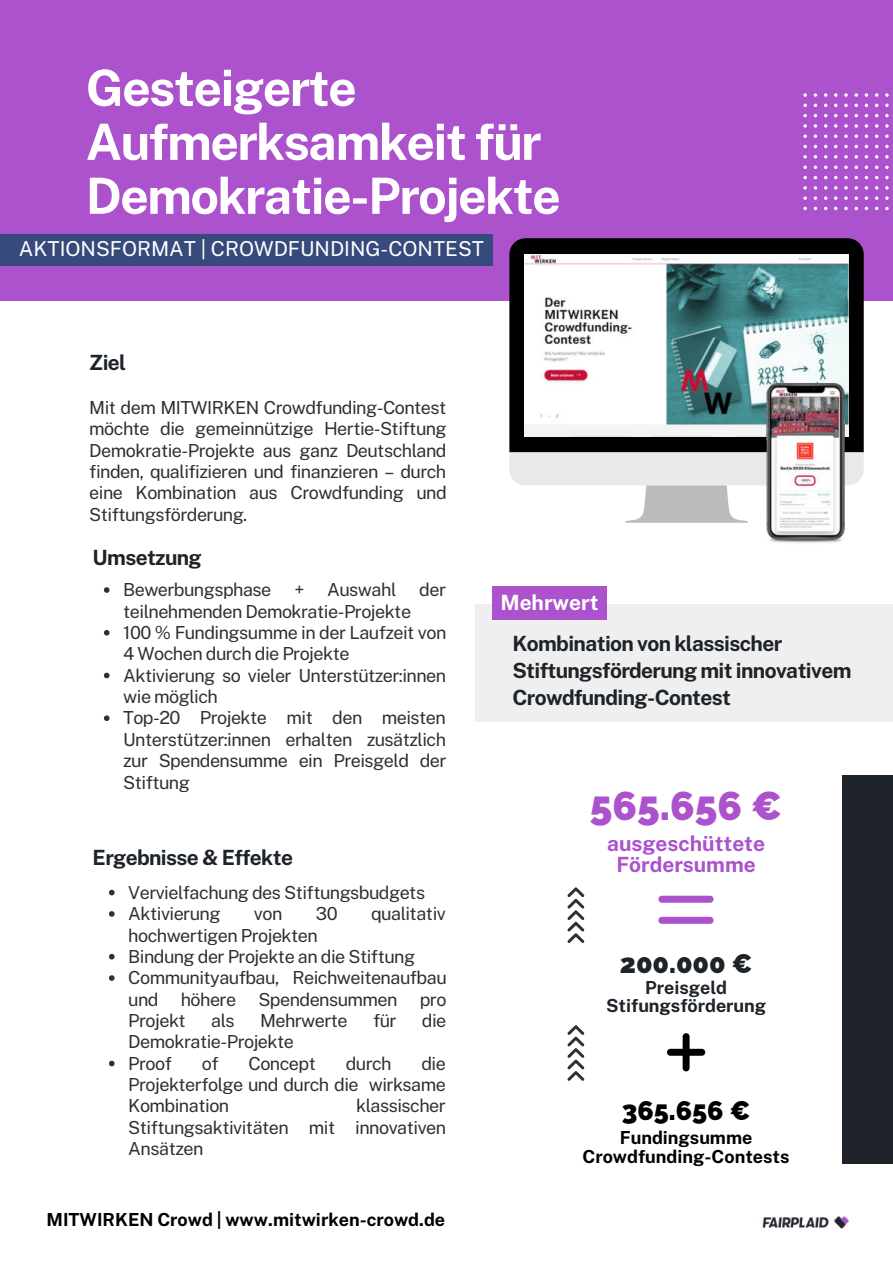
<style>
.page{position:relative;width:893px;height:1264px;background:#fff}
.page>*{position:absolute;margin:0;border:0;box-sizing:border-box;transform-origin:0 0}
.t1{font:700 49.95px/54px "Public Sans";letter-spacing:-.03em;color:#fff}
.t2{font:800 40.5px "Raleway";color:#ab52cc}
.t3{font:800 27px "Raleway";color:#1d2329}
.t4{font:800 27px "Raleway";color:#000}
.t5{font:700 21px/27px "Public Sans";letter-spacing:-.03em;color:#1d2329}
.t6{font:700 21px/20.2px "Public Sans";color:#ab52cc;text-align:center}
.t7{font:700 21px "Public Sans";color:#fff}
.t8{font:20.55px "Public Sans";color:#fff}
.t9{font:18px/21.3px "Public Sans";letter-spacing:-.03em;color:#303030}
.t10{font:700 18px/19px "Public Sans";color:#000;text-align:center}
.t11{font:700 18px/18px "Public Sans";color:#1d2329;text-align:center}
</style>
<div class="page">
<div style="left:0;top:0;width:892px;height:301px;background:#ab52cc"></div>
<div style="left:0;top:234px;width:492px;height:32px;background:#374a7c"></div>
<svg style="left:803px;top:93px;width:86px;height:117px"></svg>
<div style="left:842px;top:775px;width:50px;height:388px;background:#1d2329"></div>
<img style="left:762px;top:1216px;width:87px;height:13px">
<svg style="left:658px;top:895px;width:55px;height:28px"></svg>
<svg style="left:104px;top:587px;width:5px;height:6px"></svg>
<svg style="left:104px;top:630px;width:5px;height:5px"></svg>
<svg style="left:104px;top:672px;width:5px;height:6px"></svg>
<svg style="left:104px;top:715px;width:5px;height:6px"></svg>
<svg style="left:109px;top:889px;width:6px;height:6px"></svg>
<svg style="left:109px;top:911px;width:6px;height:5px"></svg>
<svg style="left:109px;top:953px;width:6px;height:6px"></svg>
<svg style="left:109px;top:975px;width:6px;height:5px"></svg>
<svg style="left:109px;top:1060px;width:6px;height:6px"></svg>
<div style="left:475px;top:604px;width:417px;height:117px;background:#e9e9e9"></div>
<div style="left:492px;top:586px;width:114px;height:33px;background:#ab52cc"></div>
<svg style="left:667px;top:1033px;width:38px;height:38px"></svg>
<svg style="left:567px;top:887px;width:17px;height:56px"></svg>
<svg style="left:567px;top:1025px;width:17px;height:55px"></svg>
<svg style="left:509px;top:238px;width:354px;height:214px;fill:#000"></svg>
<svg style="left:509px;top:452px;width:354px;height:70px"></svg>
<img style="left:524px;top:255px;width:324px;height:182px">
<img style="left:766px;top:384px;width:78px;height:159px">
<h1 class="t1" style="left:86px;top:58px;width:476px">Gesteigerte<br>Aufmerksamkeit für<br>Demokratie-Projekte</h1>
<p class="t8" style="left:19px;top:234px;width:466px">AKTIONSFORMAT | CROWDFUNDING-CONTEST</p>
<p class="t5" style="left:89px;top:347px;width:38px">Ziel</p>
<p class="t9" style="left:89px;top:395px;width:359px;text-align:justify">Mit dem MITWIRKEN Crowdfunding-Contest möchte die gemeinnützige Hertie-Stiftung Demokratie-Projekte aus ganz Deutschland finden, qualifizieren und finanzieren – durch eine Kombination aus Crowdfunding und Stiftungsförderung.</p>
<p class="t5" style="left:93px;top:542px;width:110px">Umsetzung</p>
<p class="t9" style="left:123px;top:578px;width:150px">Bewerbungsphase</p>
<p class="t9" style="left:294px;top:578px;width:11px">+</p>
<p class="t9" style="left:327px;top:578px;width:71px">Auswahl</p>
<p class="t9" style="left:419px;top:578px;width:28px">der</p>
<p class="t9" style="left:123px;top:599px;width:325px">teilnehmenden Demokratie-Projekte<br>100 % Fundingsumme in der Laufzeit von<br>4 Wochen durch die Projekte<br>Aktivierung so vieler Unterstützer:innen wie möglich<br>Top-20 Projekte mit den meisten<br>Unterstützer:innen erhalten zusätzlich zur Spendensumme ein Preisgeld der<br>Stiftung</p>
<p class="t5" style="left:93px;top:842px;width:202px">Ergebnisse &amp; Effekte</p>
<p class="t9" style="left:128px;top:880px;width:298px">Vervielfachung des Stiftungsbudgets<br>Aktivierung</p>
<p class="t9" style="left:254px;top:901px;width:30px">von</p>
<p class="t9" style="left:316px;top:901px;width:23px">30</p>
<p class="t9" style="left:371px;top:901px;width:76px">qualitativ</p>
<p class="t9" style="left:128px;top:923px;width:320px">hochwertigen Projekten<br>Bindung der Projekte an die Stiftung<br>Communityaufbau, Reichweitenaufbau und höhere Spendensummen pro<br>Projekt</p>
<p class="t9" style="left:211px;top:1008px;width:25px">als</p>
<p class="t9" style="left:260px;top:1008px;width:89px">Mehrwerte</p>
<p class="t9" style="left:373px;top:1008px;width:25px">für</p>
<p class="t9" style="left:422px;top:1008px;width:26px">die</p>
<p class="t9" style="left:128px;top:1030px;width:167px">Demokratie-Projekte<br>Proof</p>
<p class="t9" style="left:128px;top:1051px;width:319px;text-align:justify;text-indent:293px">die Projekterfolge und durch die wirksame Kombination</p>
<p class="t9" style="left:202px;top:1051px;width:18px">of</p>
<p class="t9" style="left:248px;top:1051px;width:69px">Concept</p>
<p class="t9" style="left:346px;top:1051px;width:47px">durch</p>
<p class="t9" style="left:128px;top:1094px;width:319px;text-align:justify;text-indent:228px">klassischer Stiftungsaktivitäten mit innovativen Ansätzen</p>
<p class="t10" style="left:46px;top:1208px;width:400px">MITWIRKEN Crowd | www.mitwirken-crowd.de</p>
<p class="t7" style="left:500px;top:587px;width:100px">Mehrwert</p>
<p class="t5" style="left:512px;top:628px;width:340px">Kombination von klassischer<br>Stiftungsförderung mit innovativem<br>Crowdfunding-Contest</p>
<h2 class="t2" style="left:590px;top:782px;width:194px">565.656 €</h2>
<p class="t6" style="left:607px;top:832px;width:159px">ausgeschüttete<br>Fördersumme</p>
<h3 class="t3" style="left:619px;top:948px;width:134px">200.000 €</h3>
<p class="t11" style="left:606px;top:977px;width:161px">Preisgeld<br>Stifungsförderung</p>
<h3 class="t4" style="left:621px;top:1094px;width:130px">365.656 €</h3>
<p class="t10" style="left:582px;top:1126px;width:209px">Fundingsumme<br>Crowdfunding-Contests</p>
</div>
